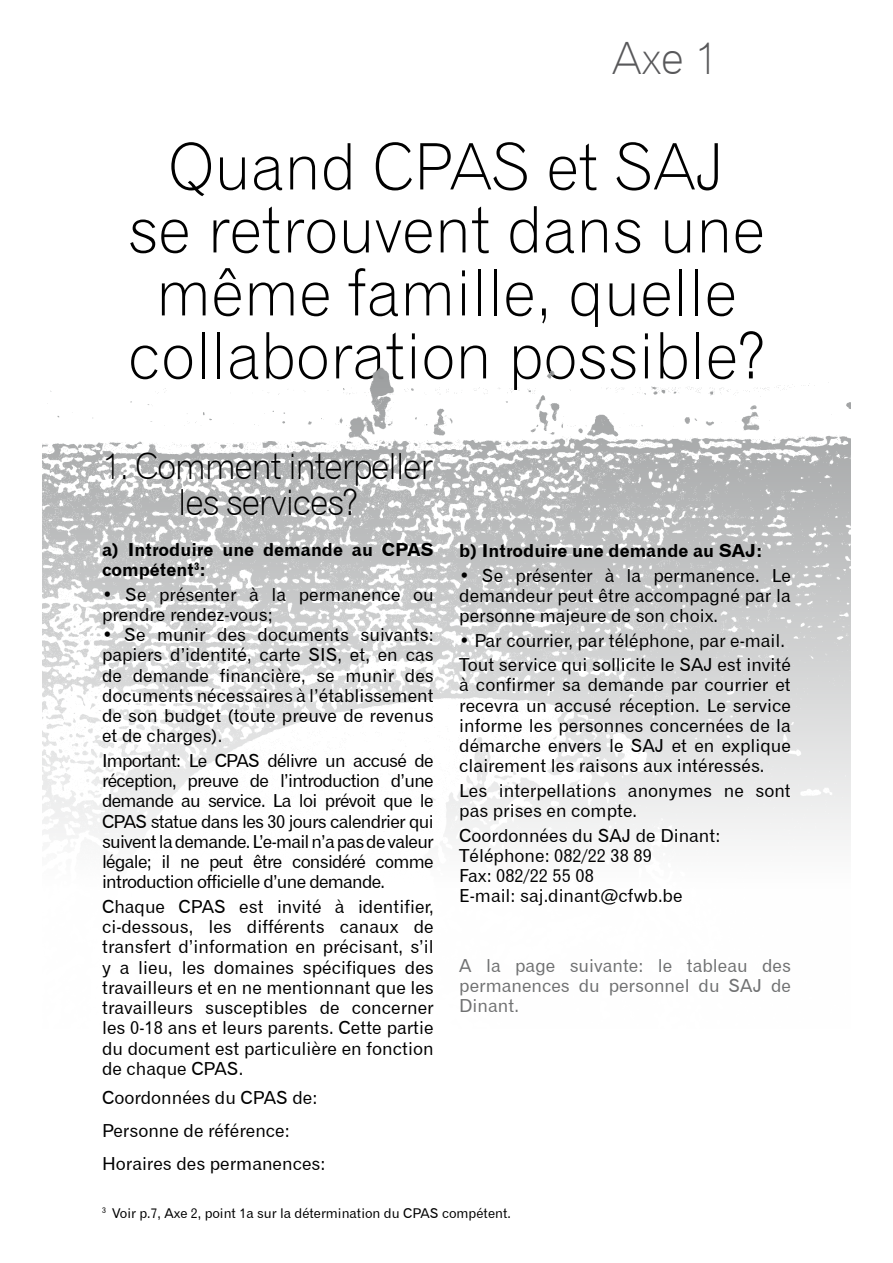
<style>
.page{position:relative;width:893px;height:1263px;background:#fff}
.page>*{position:absolute;margin:0;border:0;box-sizing:border-box;transform-origin:0 0}
.t1{font:63.75px/63px "Gothic 720 BT Light B";color:#000;text-align:center}
.t2{font:44.55px "Gothic 720 BT Light B";color:#58585a}
.t3{font:36px/36px "Gothic 720 BT Light B";letter-spacing:-.04em;color:#000;text-align:center}
.t4{font:18px/20.2px "Gothic 720 BT Roman B";color:#000}
.t5{font:18px/20.2px "Gothic 720 BT Bold B";color:#000}
.t6{font:18px/20.2px "Gothic 720 BT Roman B";color:#707172;text-align:justify}
.t7{font:13.5px "Gothic 720 BT Roman B";color:#000}
</style>
<div class="page">
<img style="left:43px;top:367px;width:807px;height:475px">
<h2 class="t2" style="left:612px;top:31px;width:107px">Axe 1</h2>
<h1 class="t1" style="left:128px;top:135px;width:639px">Quand CPAS et SAJ<br>se retrouvent dans une même famille, quelle collaboration possible?</h1>
<h3 class="t3" style="left:103px;top:448px;width:331px">1. Comment interpeller les services?</h3>
<p class="t5" style="left:102px;top:539px;width:333px">a) Introduire une demande au CPAS compétent<sup>3</sup>:</p>
<p class="t4" style="left:102px;top:584px;width:333px">• Se présenter à la permanence ou prendre rendez-vous;</p>
<p class="t4" style="left:102px;top:624px;width:333px;text-align:justify">• Se munir des documents suivants: papiers d’identité, carte SIS, et, en cas de demande financière, se munir des documents nécessaires à l’établissement de son budget (toute preuve de revenus et de charges).</p>
<p class="t4" style="left:102px;top:750px;width:333px;text-align:justify">Important: Le CPAS délivre un accusé de réception, preuve de l’introduction d’une demande au service. La loi prévoit que le CPAS statue dans les 30 jours calendrier qui suivent la demande. L’e-mail n’a pas de valeur légale; il ne peut être considéré comme introduction officielle d’une demande.</p>
<p class="t4" style="left:102px;top:896px;width:333px;text-align:justify">Chaque CPAS est invité à identifier, ci-dessous, les différents canaux de transfert d’information en précisant, s’il y a lieu, les domaines spécifiques des travailleurs et en ne mentionnant que les travailleurs susceptibles de concerner les 0-18 ans et leurs parents. Cette partie du document est particulière en fonction de chaque CPAS.</p>
<p class="t4" style="left:102px;top:1080px;width:225px;line-height:33px">Coordonnées du CPAS de:<br>Personne de référence:<br>Horaires des permanences:</p>
<p class="t5" style="left:459px;top:540px;width:305px">b) Introduire une demande au SAJ:</p>
<p class="t4" style="left:459px;top:565px;width:333px;text-align:justify">• Se présenter à la permanence. Le demandeur peut être accompagné par la personne majeure de son choix.</p>
<p class="t4" style="left:459px;top:628px;width:333px;line-height:24.5px">• Par courrier, par téléphone, par e-mail.<br>Tout service qui sollicite le SAJ est invité</p>
<p class="t4" style="left:459px;top:675px;width:333px;text-align:justify">à confirmer sa demande par courrier et recevra un accusé réception. Le service informe les personnes concernées de la démarche envers le SAJ et en explique clairement les raisons aux intéressés.</p>
<p class="t4" style="left:459px;top:780px;width:333px">Les interpellations anonymes ne sont pas prises en compte.</p>
<p class="t4" style="left:459px;top:825px;width:263px">Coordonnées du SAJ de Dinant:<br>Téléphone: 082/22 38 89<br>Fax: 082/22 55 08<br>E-mail: saj.dinant@cfwb.be</p>
<p class="t6" style="left:459px;top:955px;width:333px">A la page suivante: le tableau des permanences du personnel du SAJ de Dinant.</p>
<p class="t7" style="left:102px;top:1204px;width:410px"><sup>3</sup> Voir p.7, Axe 2, point 1a sur la détermination du CPAS compétent.</p>
</div>
